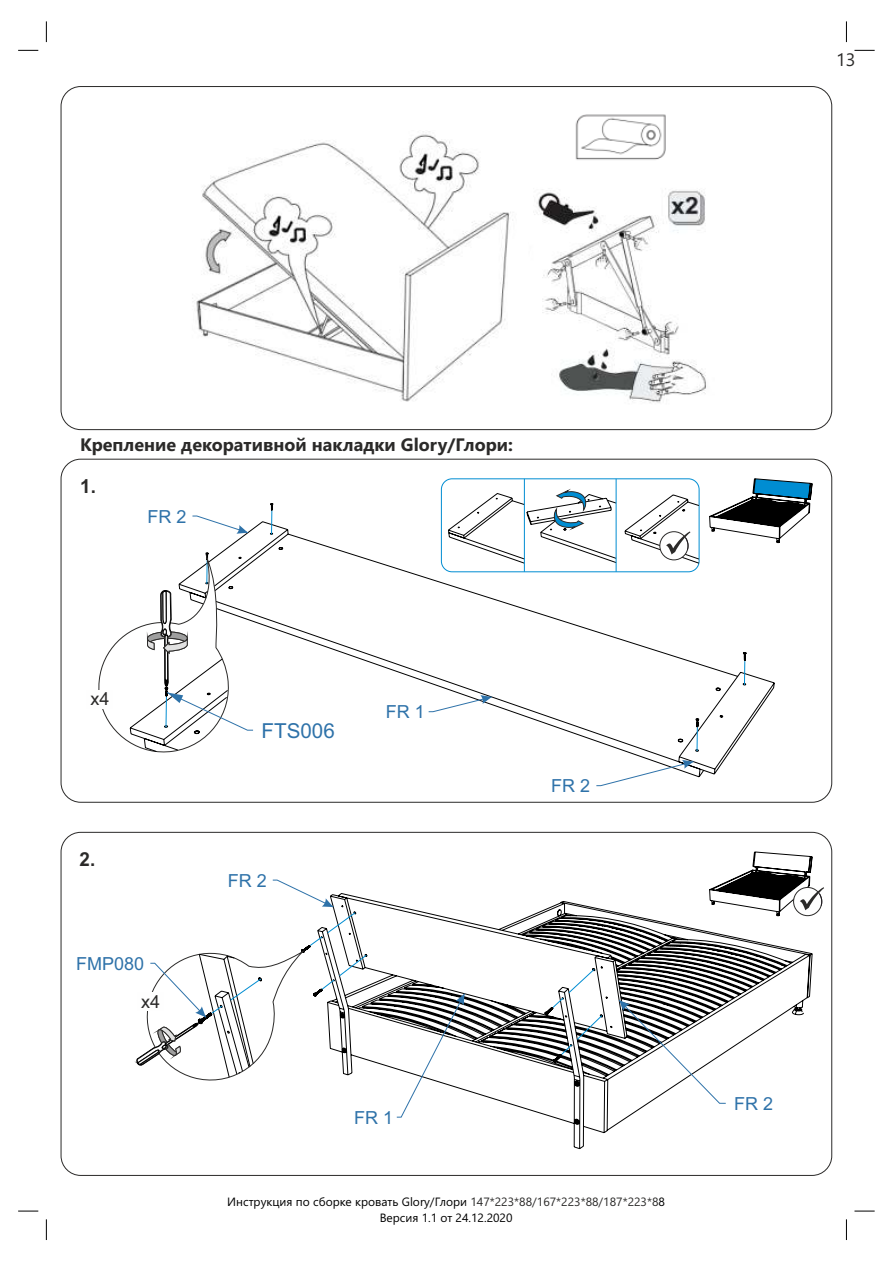
<style>
.page{position:relative;width:893px;height:1263px;background:#fff}
.page>*{position:absolute;margin:0;border:0;box-sizing:border-box;transform-origin:0 0}
.t1{font:20.55px "Arial";color:#2e72a9}
.t2{font:700 19.35px "Arial";color:#2b2a29}
.t3{font:700 18px "Segoe UI";color:#2b2a29}
.t4{font:18px "Arial";color:#2e72a9}
.t5{font:18px "Arial";color:#2b2a29}
.t6{font:18px "Segoe UI";color:#2b2a29}
.t7{font:12px/15.9px "Segoe UI";color:#000;text-align:center}
.s1{color:#2b2a29}
</style>
<div class="page">
<svg style="left:18px;top:50px;width:20px;height:1px"></svg>
<svg style="left:854px;top:50px;width:21px;height:1px"></svg>
<svg style="left:18px;top:1211px;width:20px;height:1px"></svg>
<svg style="left:854px;top:1211px;width:21px;height:1px"></svg>
<svg style="left:46px;top:21px;width:1px;height:21px"></svg>
<svg style="left:46px;top:1219px;width:1px;height:21px"></svg>
<svg style="left:846px;top:21px;width:1px;height:21px"></svg>
<svg style="left:846px;top:1219px;width:1px;height:21px"></svg>
<img style="left:534px;top:188px;width:172px;height:215px">
<img style="left:192px;top:131px;width:321px;height:271px">
<img style="left:575px;top:114px;width:91px;height:46px">
<svg style="left:253px;top:521px;width:522px;height:256px"></svg>
<svg style="left:270px;top:503px;width:4px;height:31px"></svg>
<svg style="left:743px;top:652px;width:4px;height:33px"></svg>
<svg style="left:695px;top:718px;width:4px;height:33px"></svg>
<div style="left:441px;top:479px;width:258px;height:93px;border:1px solid #008dd2;border-radius:11px"></div>
<hr style="left:524px;top:479px;width:1px;height:93px;background:#008dd2">
<hr style="left:616px;top:479px;width:1px;height:93px;background:#008dd2">
<svg style="left:448px;top:489px;width:168px;height:75px"></svg>
<svg style="left:625px;top:494px;width:74px;height:70px"></svg>
<svg style="left:99px;top:515px;width:154px;height:238px"></svg>
<svg style="left:596px;top:760px;width:98px;height:26px"></svg>
<svg style="left:428px;top:695px;width:64px;height:17px"></svg>
<svg style="left:709px;top:478px;width:103px;height:65px"></svg>
<svg style="left:709px;top:852px;width:115px;height:64px"></svg>
<svg style="left:367px;top:893px;width:445px;height:256px"></svg>
<svg style="left:545px;top:969px;width:57px;height:93px"></svg>
<svg style="left:396px;top:993px;width:69px;height:124px"></svg>
<svg style="left:136px;top:880px;width:231px;height:201px"></svg>
<svg style="left:619px;top:1000px;width:107px;height:104px"></svg>
<h3 class="t6" style="left:836px;top:53px;width:21px">13</h3>
<h3 class="t3" style="left:80px;top:438px;width:434px">Крепление декоративной накладки Glory/Глори:</h3>
<h2 class="t2" style="left:80px;top:479px;width:17px">1.</h2>
<h3 class="t4" style="left:147px;top:509px;width:41px">FR 2</h3>
<h3 class="t5" style="left:91px;top:692px;width:21px">х4</h3>
<h2 class="t2" style="left:80px;top:852px;width:17px">2.</h2>
<h3 class="t4" style="left:76px;top:956px;width:70px">FMP080</h3>
<h3 class="t5" style="left:141px;top:995px;width:21px">х4</h3>
<h1 class="t1" style="left:262px;top:723px;width:75px">FTS006</h1>
<h3 class="t4" style="left:386px;top:705px;width:41px">FR 1</h3>
<h3 class="t4" style="left:228px;top:873px;width:41px">FR 2</h3>
<h3 class="t4" style="left:354px;top:1110px;width:41px">FR 1</h3>
<h3 class="t4" style="left:551px;top:779px;width:41px">FR 2</h3>
<p class="t7" style="left:227px;top:1194px;width:439px">Инструкция по сборке кровать Glory/Глори <span class="s1">147*223*88/167*223*88/187*223*8</span>8<br>Версия 1.1 от 24.12.2020</p>
<h3 class="t4" style="left:734px;top:1097px;width:41px">FR 2</h3>
</div>
